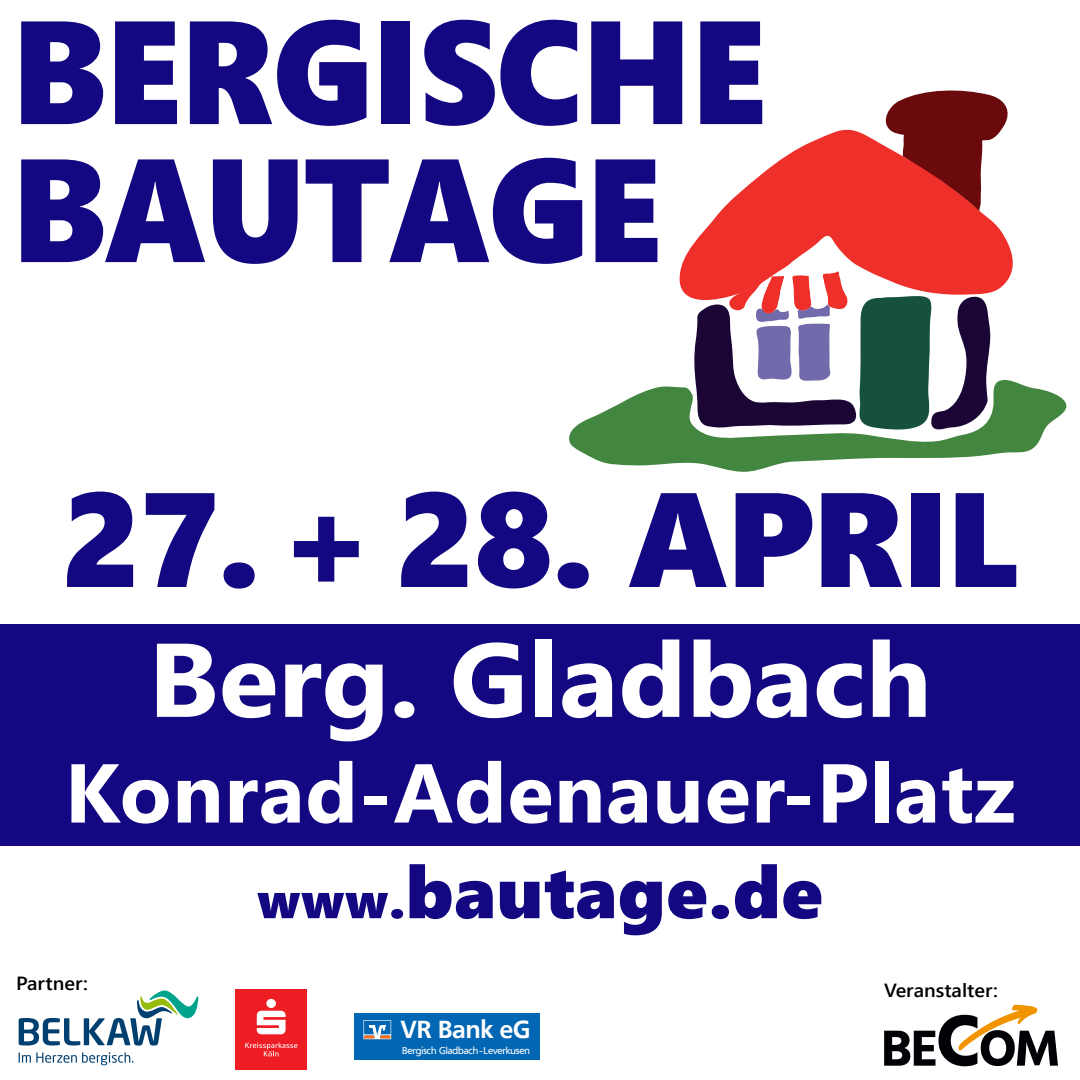
<style>
.page{position:relative;width:1080px;height:1080px;background:#fff}
.page>*{position:absolute;margin:0;border:0;box-sizing:border-box;transform-origin:0 0}
.t1{font:146.6px/138px "Segoe UI Black";letter-spacing:-.005em;color:#130882;scale:.93 1}
.t2{font:134px "Segoe UI Black";letter-spacing:-.015em;color:#130882}
.t3{font:700 104.5px "Segoe UI";color:#fff;scale:1.05 1}
.t4{font:700 83.3px "Segoe UI";letter-spacing:.01em;color:#fff}
.t5{font:73px "Segoe UI Black";letter-spacing:.01em;color:#130882}
.t6{font:700 24.5px "Frutiger VR";color:#fff}
.t7{font:600 19px "Segoe UI";color:#000;scale:1.05 1}
.t8{font:9.8px "Frutiger VR";letter-spacing:-.01em;color:#fff}
.s1{font-size:50.5px}
</style>
<div class="page">
<svg style="left:885px;top:91px;width:123px;height:37px;background:#7f2c2e"></svg>
<svg style="left:569px;top:303px;width:497px;height:169px"></svg>
<svg style="left:679px;top:128px;width:334px;height:175px;fill:#ee2f2a"></svg>
<svg style="left:19px;top:1052px;width:114px;height:13px"></svg>
<svg style="left:19px;top:990px;width:179px;height:56px"></svg>
<div style="left:235px;top:989px;width:72px;height:81px;background:#ee1d23"></div>
<svg style="left:257px;top:999px;width:29px;height:35px"></svg>
<svg style="left:245px;top:1042px;width:52px;height:14px"></svg>
<div style="left:355px;top:1014px;width:185px;height:46px;background:#0166b3"></div>
<svg style="left:364px;top:1021px;width:27px;height:18px"></svg>
<div style="left:0;top:624px;width:1080px;height:222px;background:#130882"></div>
<svg style="left:884px;top:1005px;width:174px;height:61px"></svg>
<h1 class="t1" style="left:12px;top:-6px;width:813px">BERGISCHE<br>BAUTAGE</h1>
<h2 class="t2" style="left:61px;top:442px;width:959px">27.+ 28. APRIL</h2>
<h3 class="t3" style="left:148px;top:581px;width:748px">Berg. Gladbach</h3>
<h3 class="t4" style="left:65px;top:714px;width:952px">Konrad-Adenauer-Platz</h3>
<h3 class="t5" style="left:257px;top:839px;width:567px"><span class="s1">www.</span>bautage.de</h3>
<h3 class="t7" style="left:16px;top:966px;width:70px">Partner:</h3>
<h3 class="t7" style="left:884px;top:973px;width:110px">Veranstalter:</h3>
<h3 class="t6" style="left:401px;top:1015px;width:131px">VR Bank eG</h3>
<p class="t8" style="left:402px;top:1045px;width:130px">Bergisch Gladbach-Leverkusen</p>
</div>
